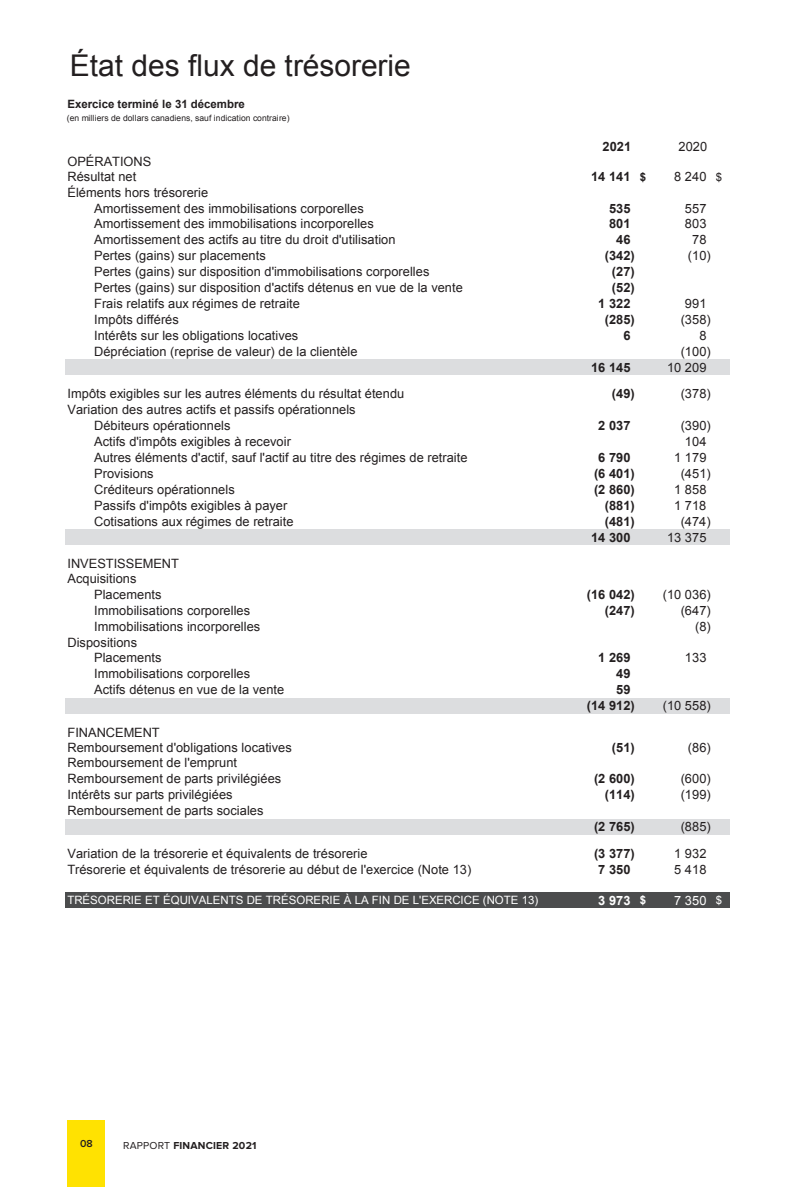
<style>
.page{position:relative;width:810px;height:1188px;background:#fff}
.page>*{position:absolute;margin:0;border:0;box-sizing:border-box;transform-origin:0 0}
.t1{font:30px "Arial";color:#231f20}
.t2{font:12.9px/15.9px "Arial";letter-spacing:.005em;color:#231f20}
.t3{font:700 12.9px/16.2px "Arial";letter-spacing:.005em;color:#231f20}
.t4{font:700 12.9px "Arial";color:#fff}
.t5{font:12.9px "Arial";color:#fff}
.t6{font:11.4px "Arial";color:#fff}
.t7{font:700 11.4px "Arial";color:#231f20}
.t8{font:700 10.5px "Proxima Nova";letter-spacing:.02em;color:#231f20}
.t9{font:600 10.5px "Proxima Nova";color:#231f20}
.t10{font:8.55px "Arial";letter-spacing:.005em;color:#231f20}
.s1{font-size:11.4px}
.s2{font-weight:400}
</style>
<div class="page">
<div style="left:68px;top:1120px;width:37px;height:67px;background:#ffe201"></div>
<div style="left:65px;top:359px;width:665px;height:16px;background:#dcdddf"></div>
<div style="left:65px;top:529px;width:665px;height:16px;background:#dcdddf"></div>
<div style="left:65px;top:698px;width:665px;height:16px;background:#dcdddf"></div>
<div style="left:65px;top:819px;width:665px;height:16px;background:#dcdddf"></div>
<div style="left:65px;top:892px;width:665px;height:16px;background:#4b4c4d"></div>
<h1 class="t1" style="left:70px;top:46px;width:342px">État des flux de trésorerie</h1>
<p class="t7" style="left:67px;top:96px;width:179px">Exercice terminé le 31 décembre</p>
<p class="t10" style="left:67px;top:112px;width:224px">(en milliers de dollars canadiens, sauf indication contraire)</p>
<p class="t2" style="left:68px;top:154px;width:85px;line-height:14.9px">OPÉRATIONS<br>Résultat net</p>
<p class="t2" style="left:94px;top:184px;width:271px;text-indent:-27px">Éléments hors trésorerie<br>Amortissement des immobilisations corporelles</p>
<p class="t3" style="left:603px;top:139px;width:30px">2021</p>
<p class="t2" style="left:678px;top:139px;width:30px">2020</p>
<p class="t3" style="left:591px;top:168px;width:57px">14 141 <span class="s1">$</span></p>
<p class="t2" style="left:674px;top:168px;width:49px">8 240 <span class="s1">$</span></p>
<p class="t3" style="left:609px;top:200px;width:23px">535</p>
<p class="t2" style="left:685px;top:200px;width:23px">557</p>
<p class="t2" style="left:94px;top:216px;width:281px">Amortissement des immobilisations incorporelles</p>
<p class="t3" style="left:609px;top:216px;width:23px">801</p>
<p class="t2" style="left:685px;top:216px;width:23px">803</p>
<p class="t2" style="left:94px;top:232px;width:303px">Amortissement des actifs au titre du droit d'utilisation</p>
<p class="t3" style="left:616px;top:232px;width:16px">46</p>
<p class="t2" style="left:692px;top:232px;width:16px">78</p>
<p class="t2" style="left:94px;top:248px;width:173px">Pertes (gains) sur placements</p>
<p class="t3" style="left:605px;top:248px;width:32px">(342)</p>
<p class="t2" style="left:688px;top:248px;width:24px">(10)</p>
<p class="t2" style="left:94px;top:264px;width:337px">Pertes (gains) sur disposition d'immobilisations corporelles</p>
<p class="t3" style="left:612px;top:264px;width:24px">(27)</p>
<p class="t2" style="left:94px;top:280px;width:370px">Pertes (gains) sur disposition d'actifs détenus en vue de la vente</p>
<p class="t3" style="left:612px;top:280px;width:24px">(52)</p>
<p class="t2" style="left:94px;top:296px;width:207px">Frais relatifs aux régimes de retraite</p>
<p class="t3" style="left:598px;top:296px;width:34px">1 322</p>
<p class="t2" style="left:685px;top:296px;width:23px">991</p>
<p class="t2" style="left:94px;top:311px;width:86px">Impôts différés</p>
<p class="t3" style="left:605px;top:312px;width:32px">(285)</p>
<p class="t2" style="left:681px;top:311px;width:32px">(358)</p>
<p class="t2" style="left:94px;top:327px;width:206px">Intérêts sur les obligations locatives</p>
<p class="t3" style="left:623px;top:328px;width:9px">6</p>
<p class="t2" style="left:699px;top:327px;width:9px">8</p>
<p class="t2" style="left:94px;top:343px;width:265px">Dépréciation (reprise de valeur) de la clientèle</p>
<p class="t2" style="left:681px;top:343px;width:32px">(100)</p>
<p class="t3" style="left:591px;top:360px;width:41px">16 145</p>
<p class="t2" style="left:667px;top:360px;width:41px">10 209</p>
<p class="t2" style="left:68px;top:386px;width:338px">Impôts exigibles sur les autres éléments du résultat étendu</p>
<p class="t3" style="left:612px;top:386px;width:24px">(49)</p>
<p class="t2" style="left:681px;top:386px;width:32px">(378)</p>
<p class="t2" style="left:94px;top:402px;width:263px;text-indent:-27px">Variation des autres actifs et passifs opérationnels<br>Débiteurs opérationnels</p>
<p class="t3" style="left:598px;top:418px;width:34px">2 037</p>
<p class="t2" style="left:681px;top:418px;width:32px">(390)</p>
<p class="t2" style="left:94px;top:434px;width:198px">Actifs d'impôts exigibles à recevoir</p>
<p class="t2" style="left:685px;top:434px;width:23px">104</p>
<p class="t2" style="left:94px;top:450px;width:375px">Autres éléments d'actif, sauf l'actif au titre des régimes de retraite</p>
<p class="t3" style="left:598px;top:450px;width:34px">6 790</p>
<p class="t2" style="left:674px;top:450px;width:34px">1 179</p>
<p class="t2" style="left:94px;top:466px;width:61px">Provisions</p>
<p class="t3" style="left:594px;top:466px;width:42px">(6 401)</p>
<p class="t2" style="left:681px;top:466px;width:32px">(451)</p>
<p class="t2" style="left:94px;top:481px;width:142px">Créditeurs opérationnels</p>
<p class="t3" style="left:594px;top:482px;width:42px">(2 860)</p>
<p class="t2" style="left:674px;top:481px;width:34px">1 858</p>
<p class="t2" style="left:94px;top:497px;width:195px">Passifs d'impôts exigibles à payer</p>
<p class="t3" style="left:605px;top:497px;width:32px">(881)</p>
<p class="t2" style="left:674px;top:497px;width:34px">1 718</p>
<p class="t2" style="left:94px;top:514px;width:201px">Cotisations aux régimes de retraite</p>
<p class="t3" style="left:605px;top:514px;width:32px">(481)</p>
<p class="t2" style="left:681px;top:513px;width:32px">(474)</p>
<p class="t3" style="left:591px;top:530px;width:41px">14 300</p>
<p class="t2" style="left:667px;top:530px;width:41px">13 375</p>
<p class="t2" style="left:68px;top:556px;width:113px;line-height:14.9px">INVESTISSEMENT<br>Acquisitions</p>
<p class="t2" style="left:94px;top:586px;width:69px">Placements</p>
<p class="t3" style="left:587px;top:587px;width:50px">(16 042)</p>
<p class="t2" style="left:663px;top:586px;width:50px">(10 036)</p>
<p class="t2" style="left:94px;top:602px;width:158px">Immobilisations corporelles</p>
<p class="t3" style="left:605px;top:602px;width:32px">(247)</p>
<p class="t2" style="left:681px;top:602px;width:32px">(647)</p>
<p class="t2" style="left:94px;top:618px;width:168px">Immobilisations incorporelles</p>
<p class="t2" style="left:695px;top:618px;width:17px">(8)</p>
<p class="t2" style="left:94px;top:634px;width:69px;text-indent:-27px">Dispositions<br>Placements</p>
<p class="t3" style="left:598px;top:650px;width:34px">1 269</p>
<p class="t2" style="left:685px;top:650px;width:23px">133</p>
<p class="t2" style="left:94px;top:666px;width:158px">Immobilisations corporelles</p>
<p class="t3" style="left:616px;top:666px;width:16px">49</p>
<p class="t2" style="left:94px;top:682px;width:192px">Actifs détenus en vue de la vente</p>
<p class="t3" style="left:587px;top:682px;width:50px;text-indent:29px">59 (14 912)</p>
<p class="t2" style="left:663px;top:698px;width:50px">(10 558)</p>
<p class="t2" style="left:68px;top:725px;width:226px;line-height:14.9px">FINANCEMENT<br>Remboursement d'obligations locatives</p>
<p class="t2" style="left:68px;top:755px;width:215px">Remboursement de l'emprunt<br>Remboursement de parts privilégiées</p>
<p class="t3" style="left:612px;top:739px;width:24px">(51)</p>
<p class="t2" style="left:688px;top:739px;width:24px">(86)</p>
<p class="t3" style="left:594px;top:771px;width:42px">(2 600)</p>
<p class="t2" style="left:681px;top:771px;width:32px">(600)</p>
<p class="t2" style="left:68px;top:787px;width:167px">Intérêts sur parts privilégiées</p>
<p class="t3" style="left:605px;top:787px;width:32px">(114)</p>
<p class="t2" style="left:681px;top:787px;width:32px">(199)</p>
<p class="t2" style="left:68px;top:803px;width:198px">Remboursement de parts sociales</p>
<p class="t3" style="left:594px;top:819px;width:42px">(2 765)</p>
<p class="t2" style="left:681px;top:819px;width:32px">(885)</p>
<p class="t2" style="left:68px;top:846px;width:302px">Variation de la trésorerie et équivalents de trésorerie</p>
<p class="t3" style="left:594px;top:846px;width:42px">(3 377)</p>
<p class="t2" style="left:674px;top:846px;width:34px">1 932</p>
<p class="t2" style="left:67px;top:861px;width:405px">Trésorerie et équivalents de trésorerie au début de l'exercice (Note 13)</p>
<p class="t3" style="left:598px;top:862px;width:34px">7 350</p>
<p class="t2" style="left:674px;top:861px;width:34px">5 418</p>
<p class="t6" style="left:67px;top:893px;width:472px">TRÉSORERIE ET ÉQUIVALENTS DE TRÉSORERIE À LA FIN DE L'EXERCICE (NOTE 13)</p>
<p class="t4" style="left:598px;top:891px;width:49px">3 973 <span class="s1">$</span></p>
<p class="t5" style="left:674px;top:892px;width:49px">7 350 <span class="s1">$</span></p>
<p class="t9" style="left:80px;top:1138px;width:14px">08</p>
<p class="t8" style="left:123px;top:1139px;width:135px"><span class="s2">RAPPORT</span> FINANCIER 2021</p>
</div>
